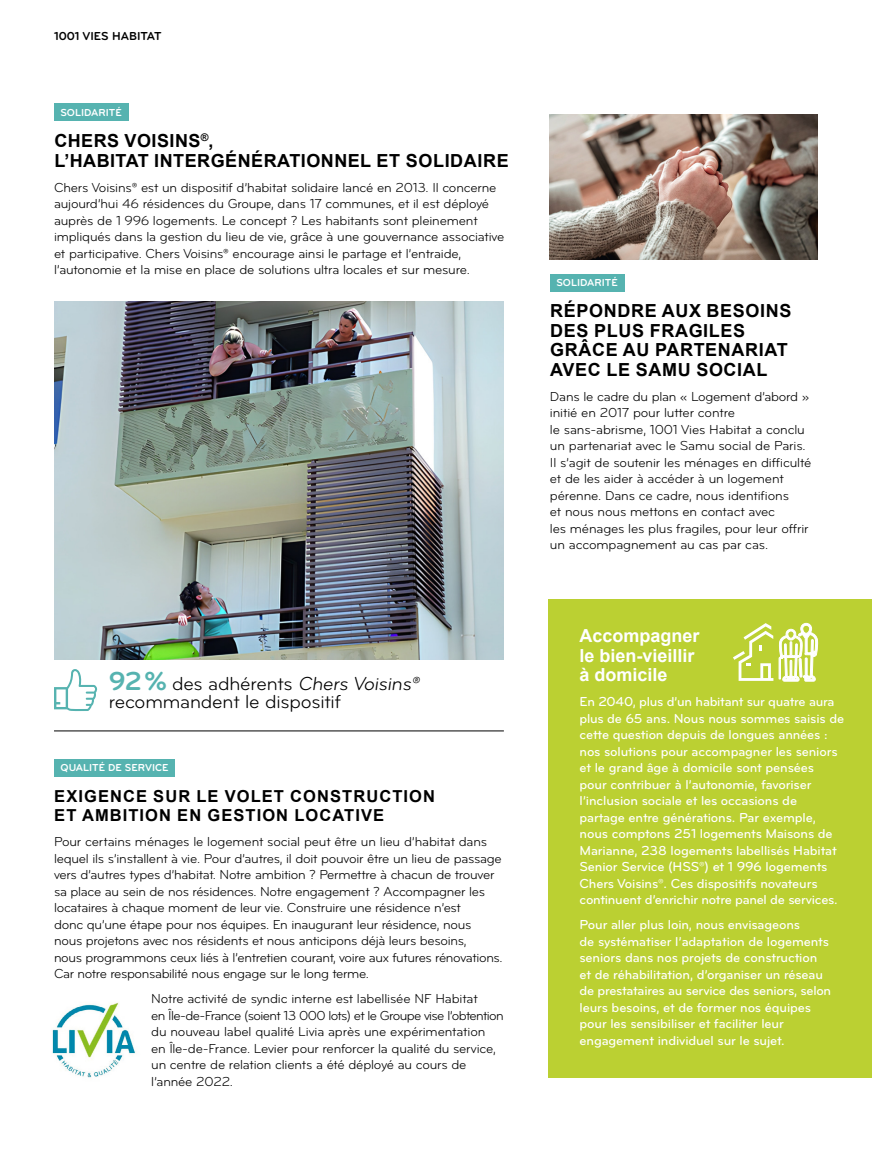
<style>
.page{position:relative;width:872px;height:1149px;background:#fff}
.page>*{position:absolute;margin:0;border:0;box-sizing:border-box;transform-origin:0 0}
.t1{font:19.5px/18px "Bryant Pro";letter-spacing:-.01em;color:#000}
.t2{font:700 18px/19.5px "Arial";letter-spacing:.035em;color:#000}
.t3{font:700 18px/19.5px "Arial";color:#fff}
.t4{font:700 16.5px/19.5px "Arial";letter-spacing:.065em;color:#000}
.t5{font:13.5px/16.5px "Bryant Pro";letter-spacing:-.015em;color:#000}
.t6{font:500 13.5px/16.5px "Bryant Pro";letter-spacing:-.01em;color:#fff}
.t7{font:700 12px "Bryant Pro";color:#000}
.t8{font:700 10.5px "Bryant Pro";color:#fff}
.s1{font-weight:700;font-size:27px;color:#56b3b0}
</style>
<div class="page">
<div style="left:549px;top:598px;width:323px;height:479px;background:#bbd032"></div>
<img style="left:54px;top:302px;width:450px;height:357px">
<img style="left:550px;top:114px;width:268px;height:145px">
<hr style="left:54px;top:730px;width:450px;height:1px;background:#000">
<svg style="left:733px;top:622px;width:85px;height:60px"></svg>
<svg style="left:54px;top:669px;width:43px;height:42px"></svg>
<div style="left:54px;top:759px;width:121px;height:17px;background:#56b3b0"></div>
<div style="left:550px;top:274px;width:74px;height:17px;background:#56b3b0"></div>
<div style="left:54px;top:104px;width:74px;height:17px;background:#56b3b0"></div>
<img style="left:52px;top:1002px;width:84px;height:76px">
<p class="t7" style="left:54px;top:30px;width:109px">1001 VIES HABITAT</p>
<p class="t8" style="left:60px;top:107px;width:63px">SOLIDARITÉ</p>
<h2 class="t2" style="left:54px;top:131px;width:456px">CHERS VOISINS<sup>®</sup>,<br>L’HABITAT INTERGÉNÉRATIONNEL ET SOLIDAIRE</h2>
<p class="t5" style="left:54px;top:179px;width:452px">Chers Voisins® est un dispositif d’habitat solidaire lancé en 2013. Il concerne aujourd’hui 46 résidences du Groupe, dans 17 communes, et il est déployé auprès de 1 996 logements. Le concept ? Les habitants sont pleinement impliqués dans la gestion du lieu de vie, grâce à une gouvernance associative et participative. Chers Voisins® encourage ainsi le partage et l’entraide, l’autonomie et la mise en place de solutions ultra locales et sur mesure.</p>
<h1 class="t1" style="left:109px;top:674px;width:315px"><span class="s1">92%</span> des adhérents Chers Voisins® recommandent le dispositif</h1>
<p class="t8" style="left:61px;top:762px;width:109px">QUALITÉ DE SERVICE</p>
<p class="t4" style="left:54px;top:786px;width:382px">EXIGENCE SUR LE VOLET CONSTRUCTION<br>ET AMBITION EN GESTION LOCATIVE</p>
<p class="t5" style="left:54px;top:833px;width:450px">Pour certains ménages le logement social peut être un lieu d’habitat dans lequel ils s’installent à vie. Pour d’autres, il doit pouvoir être un lieu de passage vers d’autres types d’habitat. Notre ambition ? Permettre à chacun de trouver sa place au sein de nos résidences. Notre engagement ? Accompagner les locataires à chaque moment de leur vie. Construire une résidence n’est<br>donc qu’une étape pour nos équipes. En inaugurant leur résidence, nous nous projetons avec nos résidents et nous anticipons déjà leurs besoins,<br>nous programmons ceux liés à l’entretien courant, voire aux futures rénovations.<br>Car notre responsabilité nous engage sur le long terme.</p>
<p class="t5" style="left:151px;top:990px;width:354px">Notre activité de syndic interne est labellisée NF Habitat<br>en Île-de-France (soient 13 000 lots) et le Groupe vise l’obtention du nouveau label qualité Livia après une expérimentation<br>en Île-de-France. Levier pour renforcer la qualité du service, un centre de relation clients a été déployé au cours de l’année 2022.</p>
<p class="t8" style="left:556px;top:277px;width:63px">SOLIDARITÉ</p>
<h2 class="t2" style="left:550px;top:301px;width:243px">RÉPONDRE AUX BESOINS<br>DES PLUS FRAGILES<br>GRÂCE AU PARTENARIAT<br>AVEC LE SAMU SOCIAL</h2>
<p class="t5" style="left:550px;top:388px;width:263px">Dans le cadre du plan « Logement d’abord » initié en 2017 pour lutter contre<br>le sans-abrisme, 1001 Vies Habitat a conclu un partenariat avec le Samu social de Paris.<br>Il s’agit de soutenir les ménages en difficulté et de les aider à accéder à un logement pérenne. Dans ce cadre, nous identifions<br>et nous nous mettons en contact avec<br>les ménages les plus fragiles, pour leur offrir un accompagnement au cas par cas.</p>
<h2 class="t3" style="left:579px;top:626px;width:122px">Accompagner le bien-vieillir à domicile</h2>
<p class="t6" style="left:579px;top:693px;width:266px">En 2040, plus d’un habitant sur quatre aura plus de 65 ans. Nous nous sommes saisis de cette question depuis de longues années : nos solutions pour accompagner les seniors et le grand âge à domicile sont pensées pour contribuer à l’autonomie, favoriser l’inclusion sociale et les occasions de partage entre générations. Par exemple, nous comptons 251 logements Maisons de Marianne, 238 logements labellisés Habitat Senior Service (HSS®) et 1 996 logements Chers Voisins®. Ces dispositifs novateurs continuent d’enrichir notre panel de services.</p>
<p class="t6" style="left:579px;top:916px;width:253px">Pour aller plus loin, nous envisageons<br>de systématiser l’adaptation de logements seniors dans nos projets de construction et de réhabilitation, d’organiser un réseau de prestataires au service des seniors, selon leurs besoins, et de former nos équipes pour les sensibiliser et faciliter leur engagement individuel sur le sujet.</p>
</div>
